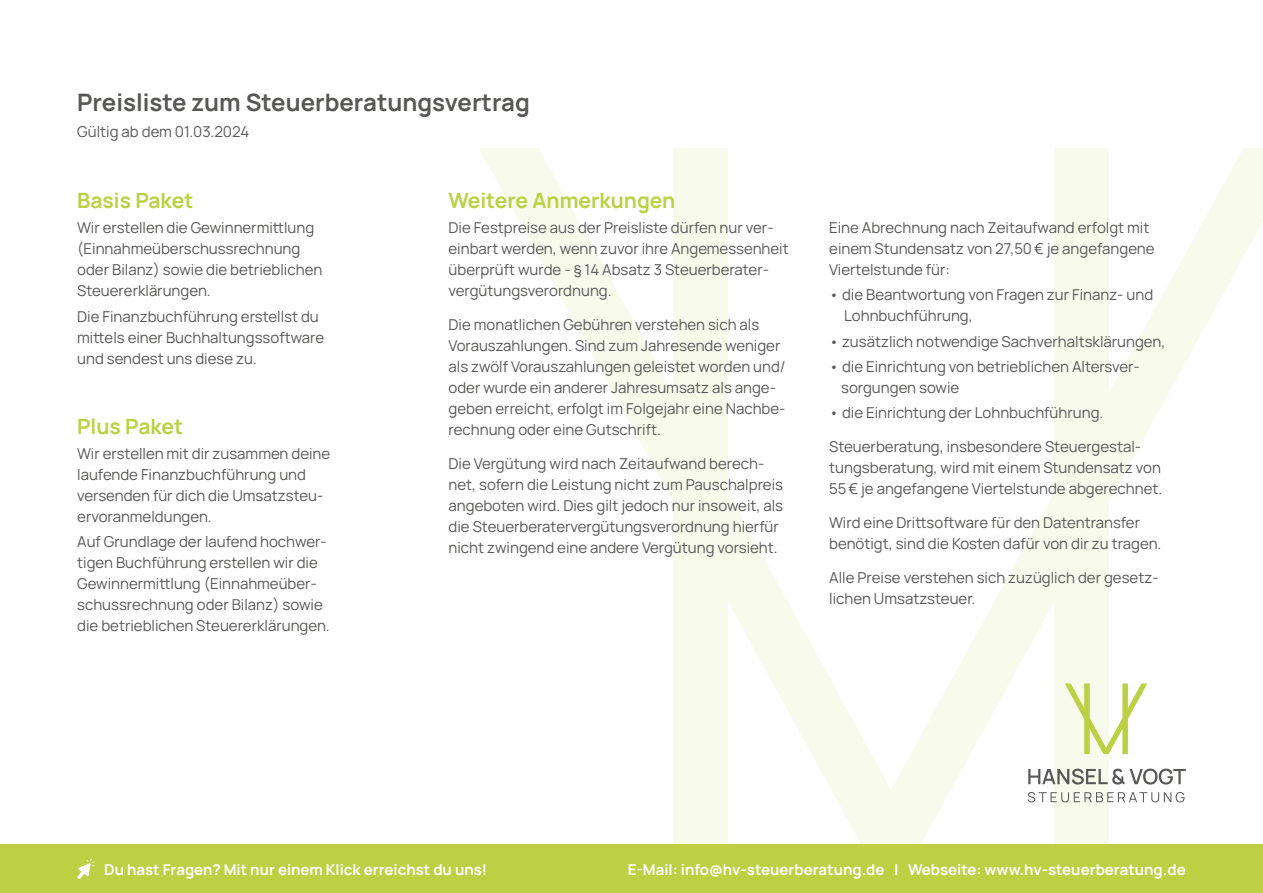
<style>
.page{position:relative;width:1263px;height:893px;background:#fff}
.page>*{position:absolute;margin:0;border:0;box-sizing:border-box;transform-origin:0 0}
.t1{font:700 24px "Manrope";color:#575756}
.t2{font:700 21px "Manrope";color:#bbd143}
.t3{font:15px/21px "Manrope";color:#575756}
.t4{font:700 15px "Manrope";color:#fff}
</style>
<div class="page">
<svg style="left:479px;top:148px;width:784px;height:697px"></svg>
<div style="left:0;top:845px;width:1263px;height:48px;background:#bbd143"></div>
<svg style="left:1065px;top:683px;width:82px;height:71px"></svg>
<svg style="left:1028px;top:769px;width:158px;height:15px"></svg>
<svg style="left:1028px;top:792px;width:156px;height:10px"></svg>
<svg style="left:77px;top:858px;width:18px;height:21px"></svg>
<h1 class="t1" style="left:77px;top:85px;width:454px">Preisliste zum Steuerberatungsvertrag</h1>
<p class="t3" style="left:77px;top:121px;width:173px">Gültig ab dem 01.03.2024</p>
<h2 class="t2" style="left:77px;top:186px;width:118px">Basis Paket</h2>
<p class="t3" style="left:77px;top:217px;width:246px">Wir erstellen die Gewinnermittlung (Einnahmeüberschussrechnung oder Bilanz) sowie die betrieblichen<br>Steuererklärungen.</p>
<p class="t3" style="left:77px;top:305px;width:248px">Die Finanzbuchführung erstellst du mittels einer Buchhaltungssoftware und sendest uns diese zu.</p>
<h2 class="t2" style="left:77px;top:411px;width:108px">Plus Paket</h2>
<p class="t3" style="left:77px;top:443px;width:255px">Wir erstellen mit dir zusammen deine laufende Finanzbuchführung und versenden für dich die Umsatzsteu&shy;ervoranmeldungen.</p>
<p class="t3" style="left:77px;top:531px;width:254px">Auf Grundlage der laufend hochwer&shy;tigen Buchführung erstellen wir die Gewinnermittlung (Einnahmeüber&shy;schussrechnung oder Bilanz) sowie die betrieblichen Steuererklärungen.</p>
<h2 class="t2" style="left:449px;top:186px;width:228px">Weitere Anmerkungen</h2>
<p class="t3" style="left:449px;top:217px;width:342px">Die Festpreise aus der Preisliste dürfen nur ver&shy;einbart werden, wenn zuvor ihre Angemessenheit überprüft wurde - § 14 Absatz 3 Steuerberater&shy;vergütungsverordnung.</p>
<p class="t3" style="left:449px;top:313px;width:339px">Die monatlichen Gebühren verstehen sich als Vorauszahlungen. Sind zum Jahresende weniger als zwölf Vorauszahlungen geleistet worden und/ oder wurde ein anderer Jahresumsatz als ange&shy;geben erreicht, erfolgt im Folgejahr eine Nachbe&shy;rechnung oder eine Gutschrift.</p>
<p class="t3" style="left:449px;top:452px;width:336px">Die Vergütung wird nach Zeitaufwand berech&shy;net, sofern die Leistung nicht zum Pauschalpreis angeboten wird. Dies gilt jedoch nur insoweit, als die Steuerberatervergütungsverordnung hierfür nicht zwingend eine andere Vergütung vorsieht.</p>
<p class="t3" style="left:829px;top:217px;width:327px">Eine Abrechnung nach Zeitaufwand erfolgt mit einem Stundensatz von 27,50€ je angefangene<br>Viertelstunde für:</p>
<p class="t3" style="left:844px;top:284px;width:311px;text-indent:-15px">• die Beantwortung von Fragen zur Finanz- und<br>Lohnbuchführung,</p>
<p class="t3" style="left:829px;top:330px;width:338px">• zusätzlich notwendige Sachverhaltsklärungen,</p>
<p class="t3" style="left:841px;top:355px;width:300px;text-indent:-12px">• die Einrichtung von betrieblichen Altersver&shy;sorgungen sowie</p>
<p class="t3" style="left:829px;top:402px;width:276px">• die Einrichtung der Lohnbuchführung.</p>
<p class="t3" style="left:829px;top:435px;width:334px">Steuerberatung, insbesondere Steuergestal&shy;tungsberatung, wird mit einem Stundensatz von<br>55€ je angefangene Viertelstunde abgerechnet.</p>
<p class="t3" style="left:829px;top:511px;width:334px">Wird eine Drittsoftware für den Datentransfer benötigt, sind die Kosten dafür von dir zu tragen.</p>
<p class="t3" style="left:829px;top:566px;width:331px">Alle Preise verstehen sich zuzüglich der gesetz&shy;lichen Umsatzsteuer.</p>
<p class="t4" style="left:628px;top:859px;width:258px">E-Mail: info@hv-steuerberatung.de</p>
<p class="t4" style="left:908px;top:859px;width:279px">Webseite: www.hv-steuerberatung.de</p>
<p class="t4" style="left:104px;top:859px;width:385px">Du hast Fragen? Mit nur einem Klick erreichst du uns!</p>
<p class="t4" style="left:894px;top:859px;width:6px">|</p>
</div>
